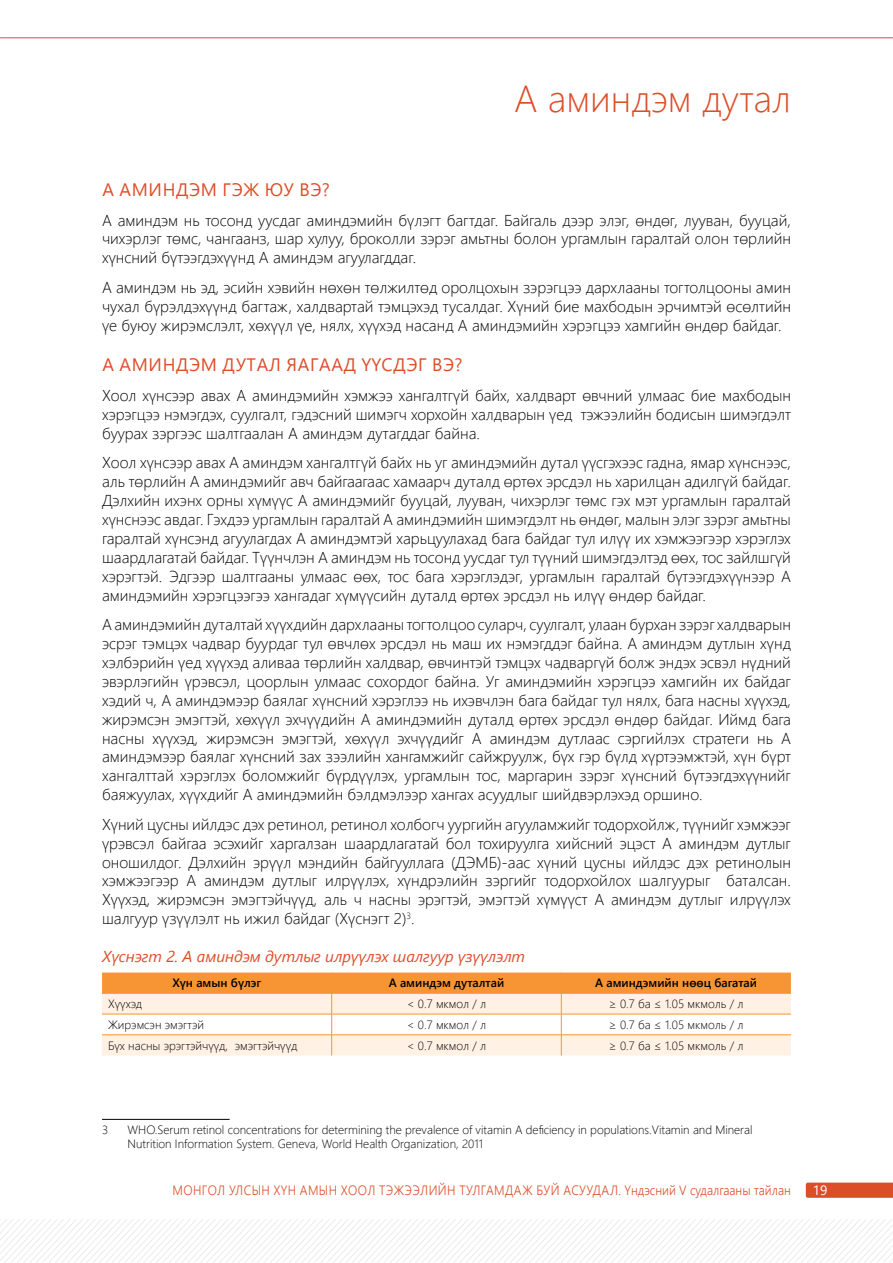
<style>
.page{position:relative;width:893px;height:1263px;background:#fff}
.page>*{position:absolute;margin:0;border:0;box-sizing:border-box;transform-origin:0 0}
.t1{font:300 37.5px "Segoe UI";color:#dc4e28}
.t2{font:18px "Segoe UI";letter-spacing:.035em;color:#dc4e28}
.t3{font:300 15.75px/18.9px "Segoe UI";color:#000;text-align:justify}
.t4{font:italic 15.75px "Segoe UI";color:#dc4e28}
.t5{font:300 13.5px "Segoe UI";letter-spacing:.03em;color:#dc4e28;scale:.9 1}
.t6{font:13.5px "Segoe UI";color:#fff}
.t7{font:300 12px/14.4px "Segoe UI";color:#000}
.t8{font:600 12px "Segoe UI";color:#000}
</style>
<div class="page">
<svg style="left:806px;top:1182px;width:87px;height:16px"></svg>
<svg style="left:0;top:1219px;width:893px;height:44px"></svg>
<hr style="left:0;top:37px;width:893px;height:1px;background:#dc4e28">
<svg style="left:102px;top:972px;width:689px;height:83px"></svg>
<hr style="left:102px;top:1119px;width:128px;height:1px;background:#000">
<h1 class="t1" style="left:514px;top:64px;width:278px">А аминдэм дутал</h1>
<p class="t2" style="left:102px;top:173px;width:229px">А АМИНДЭМ ГЭЖ ЮУ ВЭ?</p>
<p class="t3" style="left:102px;top:209px;width:690px">А аминдэм нь тосонд уусдаг аминдэмийн бүлэгт багтдаг. Байгаль дээр элэг, өндөг, лууван, бууцай, чихэрлэг төмс, чангаанз, шар хулуу, броколли зэрэг амьтны болон ургамлын гаралтай олон төрлийн хүнсний бүтээгдэхүүнд А аминдэм агуулагддаг.</p>
<p class="t3" style="left:102px;top:276px;width:690px">А аминдэм нь эд, эсийн хэвийн нөхөн төлжилтөд оролцохын зэрэгцээ дархлааны тогтолцооны амин чухал бүрэлдэхүүнд багтаж, халдвартай тэмцэхэд тусалдаг. Хүний бие махбодын эрчимтэй өсөлтийн үе буюу жирэмслэлт, хөхүүл үе, нялх, хүүхэд насанд А аминдэмийн хэрэгцээ хамгийн өндөр байдаг.</p>
<p class="t2" style="left:102px;top:348px;width:362px">А АМИНДЭМ ДУТАЛ ЯАГААД ҮҮСДЭГ ВЭ?</p>
<p class="t3" style="left:102px;top:384px;width:690px">Хоол хүнсээр авах А аминдэмийн хэмжээ хангалтгүй байх, халдварт өвчний улмаас бие махбодын хэрэгцээ нэмэгдэх, суулгалт, гэдэсний шимэгч хорхойн халдварын үед тэжээлийн бодисын шимэгдэлт буурах зэргээс шалтгаалан А аминдэм дутагддаг байна.</p>
<p class="t3" style="left:102px;top:452px;width:690px">Хоол хүнсээр авах А аминдэм хангалтгүй байх нь уг аминдэмийн дутал үүсгэхээс гадна, ямар хүнснээс, аль төрлийн А аминдэмийг авч байгаагаас хамаарч дуталд өртөх эрсдэл нь харилцан адилгүй байдаг.<br>Дэлхийн ихэнх орны хүмүүс А аминдэмийг бууцай, лууван, чихэрлэг төмс гэх мэт ургамлын гаралтай хүнснээс авдаг. Гэхдээ ургамлын гаралтай А аминдэмийн шимэгдэлт нь өндөг, малын элэг зэрэг амьтны гаралтай хүнсэнд агуулагдах А аминдэмтэй харьцуулахад бага байдаг тул илүү их хэмжээгээр хэрэглэх шаардлагатай байдаг. Түүнчлэн А аминдэм нь тосонд уусдаг тул түүний шимэгдэлтэд өөх, тос зайлшгүй хэрэгтэй. Эдгээр шалтгааны улмаас өөх, тос бага хэрэглэдэг, ургамлын гаралтай бүтээгдэхүүнээр А аминдэмийн хэрэгцээгээ хангадаг хүмүүсийн дуталд өртөх эрсдэл нь илүү өндөр байдаг.</p>
<p class="t3" style="left:102px;top:613px;width:690px">А аминдэмийн дуталтай хүүхдийн дархлааны тогтолцоо суларч, суулгалт, улаан бурхан зэрэг халдварын эсрэг тэмцэх чадвар буурдаг тул өвчлөх эрсдэл нь маш их нэмэгддэг байна. А аминдэм дутлын хүнд хэлбэрийн үед хүүхэд аливаа төрлийн халдвар, өвчинтэй тэмцэх чадваргүй болж эндэх эсвэл нүдний эвэрлэгийн үрэвсэл, цоорлын улмаас сохордог байна. Уг аминдэмийн хэрэгцээ хамгийн их байдаг хэдий ч, А аминдэмээр баялаг хүнсний хэрэглээ нь ихэвчлэн бага байдаг тул нялх, бага насны хүүхэд, жирэмсэн эмэгтэй, хөхүүл эхчүүдийн А аминдэмийн дуталд өртөх эрсдэл өндөр байдаг. Иймд бага насны хүүхэд, жирэмсэн эмэгтэй, хөхүүл эхчүүдийг А аминдэм дутлаас сэргийлэх стратеги нь А аминдэмээр баялаг хүнсний зах зээлийн хангамжийг сайжруулж, бүх гэр бүлд хүртээмжтэй, хүн бүрт хангалттай хэрэглэх боломжийг бүрдүүлэх, ургамлын тос, маргарин зэрэг хүнсний бүтээгдэхүүнийг баяжуулах, хүүхдийг А аминдэмийн бэлдмэлээр хангах асуудлыг шийдвэрлэхэд оршино.</p>
<p class="t3" style="left:102px;top:813px;width:690px">Хүний цусны ийлдэс дэх ретинол, ретинол холбогч уургийн агууламжийг тодорхойлж, түүнийг хэмжээг үрэвсэл байгаа эсэхийг харгалзан шаардлагатай бол тохируулга хийсний эцэст А аминдэм дутлыг оношилдог. Дэлхийн эрүүл мэндийн байгууллага (ДЭМБ)-аас хүний цусны ийлдэс дэх ретинолын хэмжээгээр А аминдэм дутлыг илрүүлэх, хүндрэлийн зэргийг тодорхойлох шалгуурыг баталсан.<br>Хүүхэд, жирэмсэн эмэгтэйчүүд, аль ч насны эрэгтэй, эмэгтэй хүмүүст А аминдэм дутлыг илрүүлэх шалгуур үзүүлэлт нь ижил байдаг (Хүснэгт 2)<sup>3</sup>.</p>
<p class="t4" style="left:102px;top:944px;width:425px">Хүснэгт 2. А аминдэм дутлыг илрүүлэх шалгуур үзүүлэлт</p>
<p class="t8" style="left:172px;top:972px;width:90px">Хүн амын бүлэг</p>
<p class="t8" style="left:389px;top:972px;width:117px">А аминдэм дуталтай</p>
<p class="t8" style="left:595px;top:972px;width:163px">А аминдэмийн нөөц багатай</p>
<p class="t7" style="left:108px;top:995px;width:36px">Хүүхэд</p>
<p class="t7" style="left:407px;top:995px;width:81px">&lt; 0.7 мкмол / л</p>
<p class="t7" style="left:609px;top:995px;width:136px">≥ 0.7 ба ≤ 1.05 мкмоль / л</p>
<p class="t7" style="left:108px;top:1016px;width:97px">Жирэмсэн эмэгтэй</p>
<p class="t7" style="left:407px;top:1016px;width:81px">&lt; 0.7 мкмол / л</p>
<p class="t7" style="left:609px;top:1016px;width:136px">≥ 0.7 ба ≤ 1.05 мкмоль / л</p>
<p class="t7" style="left:108px;top:1037px;width:191px">Бүх насны эрэгтэйчүүд, эмэгтэйчүүд</p>
<p class="t7" style="left:407px;top:1037px;width:81px">&lt; 0.7 мкмол / л</p>
<p class="t7" style="left:609px;top:1037px;width:136px">≥ 0.7 ба ≤ 1.05 мкмоль / л</p>
<p class="t7" style="left:102px;top:1121px;width:8px">3</p>
<p class="t7" style="left:128px;top:1121px;width:627px">WHO.Serum retinol concentrations for determining the prevalence of vitamin A deficiency in populations.Vitamin and Mineral<br>Nutrition Information System. Geneva, World Health Organization, 2011</p>
<p class="t5" style="left:172px;top:1177px;width:689px">МОНГОЛ УЛСЫН ХҮН АМЫН ХООЛ ТЭЖЭЭЛИЙН ТУЛГАМДАЖ БУЙ АСУУДАЛ. Үндэсний V судалгааны тайлан</p>
<p class="t6" style="left:813px;top:1177px;width:16px">19</p>
</div>
